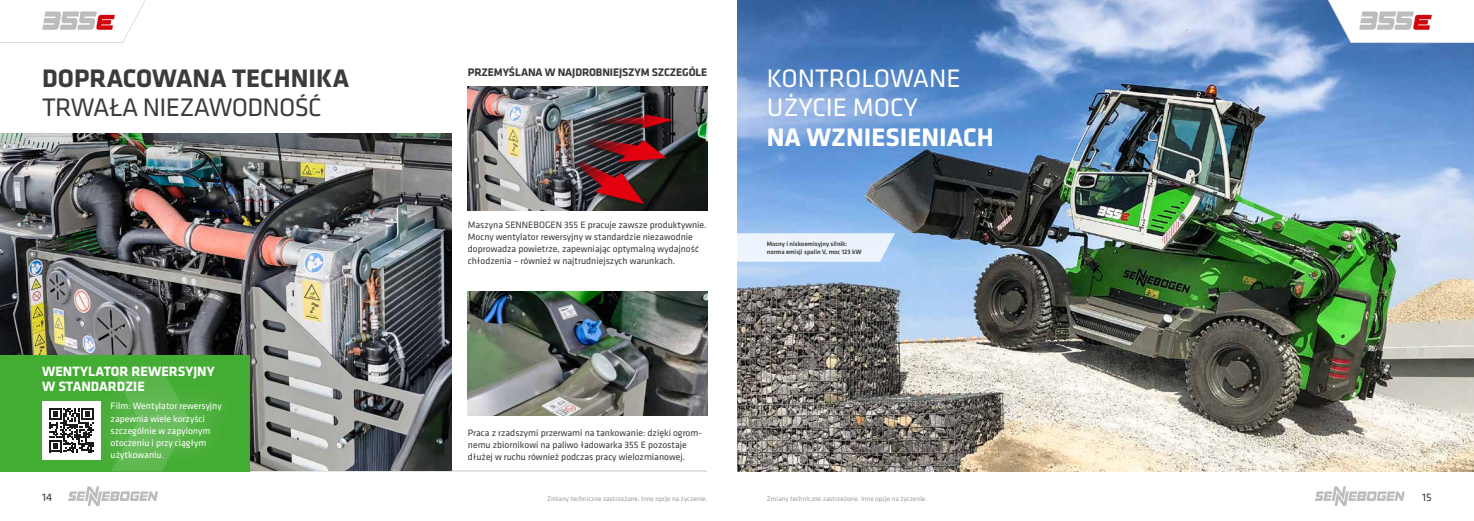
<style>
.page{position:relative;width:1474px;height:521px;background:#fff}
.page>*{position:absolute;margin:0;border:0;box-sizing:border-box;transform-origin:0 0}
.t1{font:26.25px/29.8px "Klavika Basic";color:#fff}
.t2{font:700 26.25px "Klavika Basic";color:#3b3b3a}
.t3{font:26.25px "Klavika Basic";letter-spacing:-.025em;color:#3b3b3a}
.t4{font:700 26.25px "Klavika Basic";color:#fff}
.t5{font:700 14px/15.3px "Klavika Basic";color:#fff}
.t6{font:700 11.38px "Klavika Basic";letter-spacing:-.01em;color:#3b3b3a}
.t7{font:11.38px "Klavika Basic";color:#3b3b3a}
.t8{font:9.62px/12.2px "Klavika Basic";color:#3b3b3a}
.t9{font:9.62px/12.2px "Klavika Basic";color:#fff}
.t10{font:7px "Klavika Basic";color:#9c9d9d}
.t11{font:500 6.56px/8.3px "Klavika Basic";color:#3b3b3a}
</style>
<div class="page">
<hr style="left:42px;top:470px;width:665px;height:1px;background:#c5c6c6">
<svg style="left:68px;top:486px;width:90px;height:20px"></svg>
<svg style="left:1315px;top:486px;width:89px;height:20px"></svg>
<img style="left:737px;top:0;width:736px;height:471px">
<img style="left:468px;top:292px;width:239px;height:124px">
<img style="left:0;top:134px;width:452px;height:336px">
<div style="left:0;top:355px;width:250px;height:116px;background:#43ac32"></div>
<img style="left:468px;top:87px;width:239px;height:124px">
<div style="left:576px;top:115px;width:102px;height:94px;background:#1a1a18;opacity:.75"></div>
<svg style="left:575px;top:114px;width:98px;height:90px;background:#582b30"></svg>
<svg style="left:113px;top:370px;width:56px;height:12px"></svg>
<svg style="left:737px;top:233px;width:158px;height:29px;background:#e7f0fb"></svg>
<div style="left:90px;top:382px;width:151px;height:98px;background:#fff;opacity:.75"></div>
<div style="left:42px;top:401px;width:59px;height:58px;background:#fff"></div>
<svg style="left:49px;top:408px;width:45px;height:44px"></svg>
<svg style="left:1323px;top:0;width:150px;height:43px"></svg>
<svg style="left:0;top:0;width:146px;height:43px"></svg>
<h1 class="t2" style="left:42px;top:59px;width:309px">DOPRACOWANA TECHNIKA</h1>
<h1 class="t3" style="left:42px;top:91px;width:281px">TRWAŁA NIEZAWODNOŚĆ</h1>
<h2 class="t5" style="left:42px;top:363px;width:174px">WENTYLATOR REWERSYJNY<br>W STANDARDZIE</h2>
<p class="t9" style="left:111px;top:400px;width:113px">Film: Wentylator rewersyjny zapewnia wiele korzyści szczególnie w zapylonym otoczeniu i przy ciągłym użytkowaniu.</p>
<p class="t6" style="left:468px;top:63px;width:241px">PRZEMYŚLANA W NAJDROBNIEJSZYM SZCZEGÓLE</p>
<p class="t8" style="left:468px;top:218px;width:240px">Maszyna SENNEBOGEN 355 E pracuje zawsze produktywnie.<br>Mocny wentylator rewersyjny w standardzie niezawodnie doprowadza powietrze, zapewniając optymalną wydajność chłodzenia – również w najtrudniejszych warunkach.</p>
<h1 class="t1" style="left:766px;top:62px;width:195px">KONTROLOWANE<br>UŻYCIE MOCY</h1>
<h1 class="t4" style="left:766px;top:118px;width:228px">NA WZNIESIENIACH</h1>
<p class="t11" style="left:766px;top:239px;width:96px">Mocny i niskoemisyjny silnik: norma emisji spalin V, moc 123 kW</p>
<p class="t8" style="left:468px;top:426px;width:236px">Praca z rzadszymi przerwami na tankowanie: dzięki ogrom&shy;nemu zbiornikowi na paliwo ładowarka 355 E pozostaje dłużej w ruchu również podczas pracy wielozmianowej.</p>
<p class="t7" style="left:42px;top:490px;width:12px">14</p>
<p class="t10" style="left:547px;top:494px;width:162px">Zmiany techniczne zastrzeżone. Inne opcje na życzenie.</p>
<p class="t10" style="left:766px;top:494px;width:162px">Zmiany techniczne zastrzeżone. Inne opcje na życzenie.</p>
<p class="t7" style="left:1422px;top:490px;width:11px">15</p>
</div>
